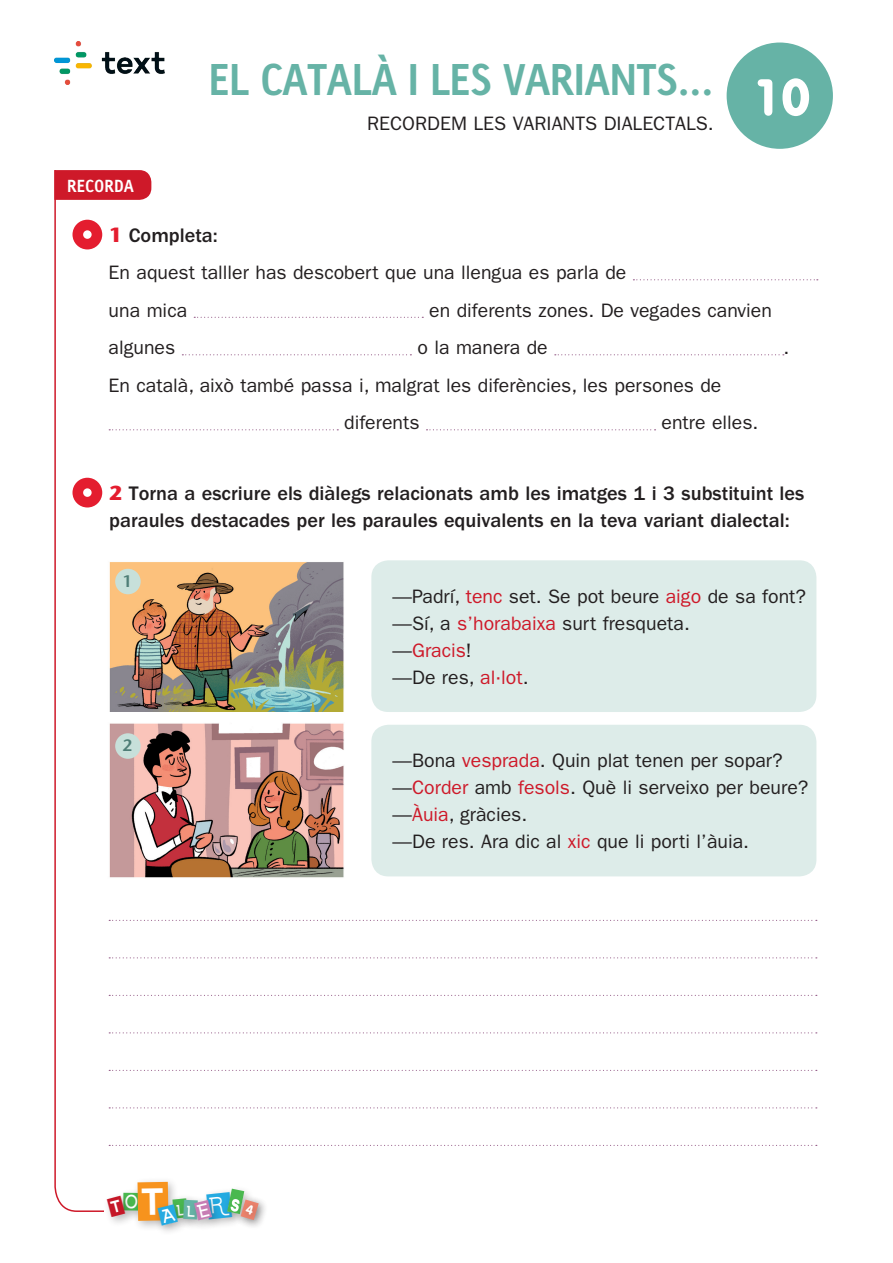
<style>
.page{position:relative;width:893px;height:1263px;background:#fff}
.page>*{position:absolute;margin:0;border:0;box-sizing:border-box;transform-origin:0 0}
.t1{font:54px "Vag";color:#fff}
.TALLER_titol_3{font:42px "Linotype Tetria Bold Tab";letter-spacing:-.02em;color:#66b3a6}
.T-Ordre{font:500 20.25px/27px "Franklin Gothic LT";color:#231f20}
.T-text{font:19.5px "Franklin Gothic LT";color:#231f20}
.T-text_25{font:19.5px/37.5px "Franklin Gothic LT";color:#231f20}
.T-entradeta{font:19.5px "Franklin Gothic LT";color:#231f20}
.T-text-2{font:19.5px "Franklin Gothic LT";color:#ce1929}
.TALLER_titol_3-2{font:16.5px "Linotype Tetria Bold Tab";color:#fff}
.t2{font:600 16.5px "Stone Sans LT";color:#4f7e77}
.s1{font-family:"Stone Sans LT";font-weight:700;color:#e41d2f}
.s2{font-size:20.25px}
.s3{color:#ce1929}
.s4{color:#231f20}
</style>
<div class="page">
<svg style="left:106px;top:170px;width:45px;height:30px"></svg>
<div style="left:727px;top:43px;width:106px;height:106px;background:#66b3a6;border-radius:50%"></div>
<svg style="left:54px;top:170px;width:52px;height:1042px"></svg>
<div style="left:72px;top:220px;width:30px;height:29px;background:#e41d2f;border-radius:50%"></div>
<div style="left:83px;top:230px;width:9px;height:9px;background:#fff;border-radius:50%"></div>
<svg style="left:633px;top:279px;width:185px;height:1px"></svg>
<svg style="left:194px;top:317px;width:229px;height:1px"></svg>
<svg style="left:182px;top:354px;width:229px;height:1px"></svg>
<svg style="left:555px;top:354px;width:229px;height:1px"></svg>
<svg style="left:109px;top:429px;width:229px;height:1px"></svg>
<svg style="left:426px;top:429px;width:230px;height:1px"></svg>
<div style="left:72px;top:478px;width:30px;height:29px;background:#e41d2f;border-radius:50%"></div>
<div style="left:83px;top:488px;width:9px;height:9px;background:#fff;border-radius:50%"></div>
<svg style="left:109px;top:920px;width:708px;height:1px"></svg>
<svg style="left:109px;top:957px;width:708px;height:1px"></svg>
<svg style="left:109px;top:995px;width:708px;height:1px"></svg>
<svg style="left:109px;top:1032px;width:708px;height:1px"></svg>
<svg style="left:109px;top:1070px;width:708px;height:1px"></svg>
<svg style="left:109px;top:1107px;width:708px;height:1px"></svg>
<svg style="left:109px;top:1145px;width:708px;height:1px"></svg>
<div style="left:102px;top:1192px;width:33px;height:36px;background:#fff"></div>
<div style="left:132px;top:1177px;width:47px;height:55px;background:#fbfbfb"></div>
<div style="left:179px;top:1195px;width:30px;height:35px;background:#f9f9f9"></div>
<div style="left:153px;top:1200px;width:35px;height:36px;background:#231f20;opacity:.3"></div>
<div style="left:190px;top:1196px;width:33px;height:35px;background:#fbfbfb"></div>
<div style="left:235px;top:1194px;width:32px;height:35px;background:#231f20;opacity:.3"></div>
<div style="left:240px;top:1199px;width:22px;height:25px;background:#231f20;opacity:.3"></div>
<div style="left:371px;top:560px;width:445px;height:152px;background:#ddece9;border-radius:17px"></div>
<div style="left:371px;top:725px;width:445px;height:151px;background:#ddece9;border-radius:17px"></div>
<img style="left:104px;top:554px;width:240px;height:158px">
<img style="left:104px;top:712px;width:240px;height:171px">
<div style="left:115px;top:569px;width:26px;height:25px;background:#c7e0da;border-radius:50%"></div>
<div style="left:115px;top:733px;width:26px;height:26px;background:#c7e0da;border-radius:50%"></div>
<img style="left:54px;top:42px;width:110px;height:42px">
<svg style="left:104px;top:1182px;width:155px;height:44px"></svg>
<p class="TALLER_titol_3-2" style="left:67px;top:175px;width:68px">RECORDA</p>
<p class="TALLER_titol_3" style="left:209px;top:53px;width:507px">EL CATALÀ I LES VARIANTS...</p>
<p class="T-entradeta" style="left:367px;top:112px;width:348px">RECORDEM LES VARIANTS DIALECTALS.</p>
<p class="t1" style="left:753px;top:61px;width:59px">10</p>
<p class="T-Ordre" style="left:109px;top:222px;width:110px"><span class="s1">1</span> Completa:</p>
<p class="T-text_25" style="left:109px;top:254px;width:519px">En aquest talller has descobert que una llengua es parla de una mica</p>
<p class="T-text_25" style="left:429px;top:292px;width:344px">en diferents zones. De vegades canvien</p>
<p class="T-text_25" style="left:109px;top:329px;width:68px">algunes</p>
<p class="T-text_25" style="left:417px;top:329px;width:132px">o la manera de</p>
<p class="T-text_25" style="left:783px;top:329px;width:7px">.</p>
<p class="T-text_25" style="left:344px;top:367px;width:379px;text-indent:-236px">En català, això també passa i, <span class="s2">m</span>algrat les diferències, les persones de diferents</p>
<p class="T-text_25" style="left:662px;top:404px;width:98px">entre elles.</p>
<p class="T-Ordre" style="left:109px;top:480px;width:697px"><span class="s1">2</span> Torna a escriure els diàlegs relacionats amb les imatges 1 i 3 substituint les paraules destacades per les paraules equivalents en la teva variant dialectal:</p>
<p class="t2" style="left:122px;top:571px;width:11px">1</p>
<p class="t2" style="left:122px;top:736px;width:11px">2</p>
<p class="T-text" style="left:393px;top:585px;width:415px">—Padrí, <span class="s3">tenc</span> set. Se pot beure <span class="s3">aigo</span> de sa font?</p>
<p class="T-text" style="left:393px;top:612px;width:299px">—Sí, a <span class="s3">s’horabaixa</span> surt fresqueta.</p>
<p class="T-text-2" style="left:393px;top:639px;width:81px"><span class="s4">—</span>Gracis<span class="s4">!</span></p>
<p class="T-text" style="left:393px;top:666px;width:137px">—De res, <span class="s3">al·lot</span>.</p>
<p class="T-text" style="left:393px;top:749px;width:391px">—Bona <span class="s3">vesprada</span>. Quin plat tenen per sopar?</p>
<p class="T-text" style="left:393px;top:776px;width:417px">—<span class="s3">Corder</span> amb <span class="s3">fesols</span>. Què li serveixo per beure?</p>
<p class="T-text" style="left:393px;top:803px;width:136px">—<span class="s3">Àuia</span>, gràcies.</p>
<p class="T-text" style="left:393px;top:831px;width:358px">—De res. Ara dic al <span class="s3">xic</span> que li porti l’àuia.</p>
</div>
